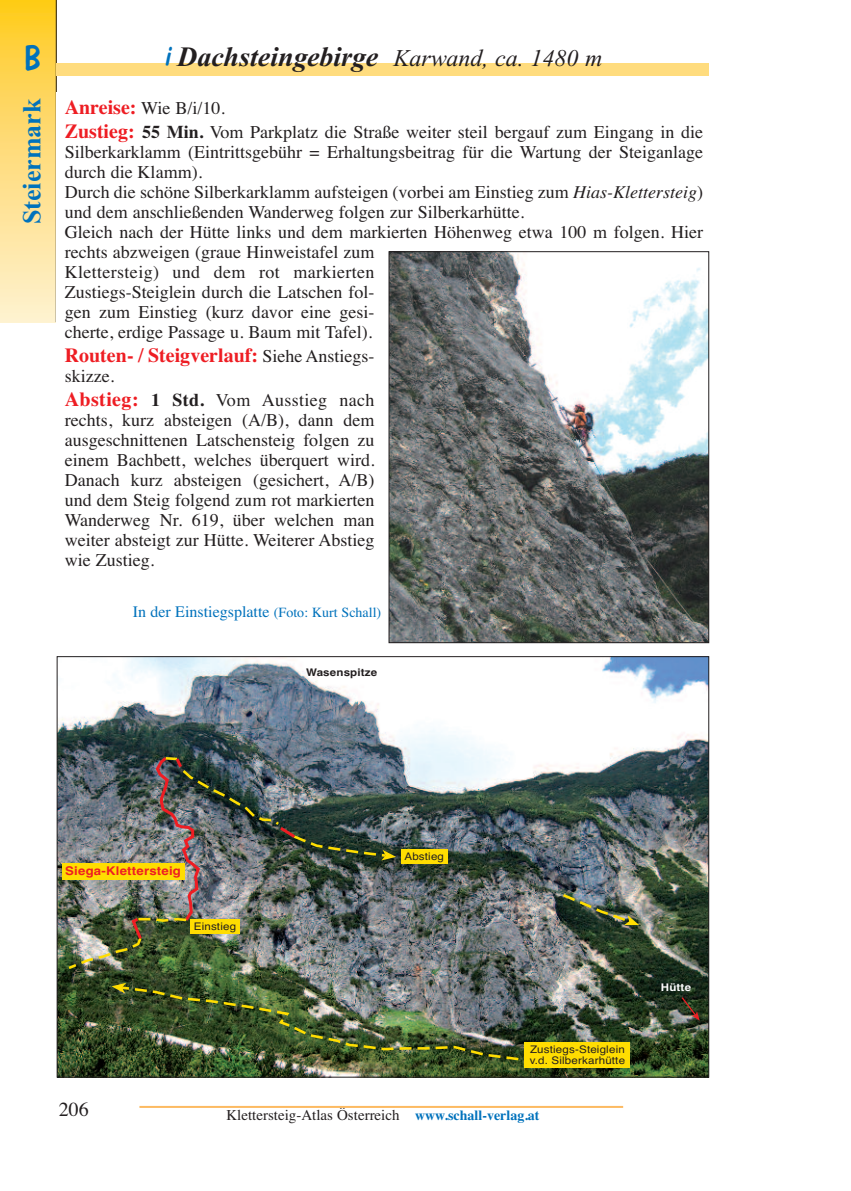
<style>
.page{position:relative;width:851px;height:1191px;background:#fff}
.page>*{position:absolute;margin:0;border:0;box-sizing:border-box;transform-origin:0 0}
.t1{font:36px "Dom Casual";color:#0072bc}
.t2{font:italic 700 28px "Times New Roman";color:#231f20}
.t3{font:700 26px "Times New Roman";color:#0072bc}
.t4{font:700 20px "Times";color:#ee1d23}
.t5{font:20px "Times";color:#231f20}
.t6{font:18px/20px "Times";color:#231f20}
.t7{font:18px/24px "Times";letter-spacing:.02em;color:#231f20}
.t8{font:16px "Times";color:#0072bc}
.t9{font:15px "Times";color:#231f20}
.t10{font:700 12px "Helvetica";color:#ee1d23;scale:1.1 1}
.t11{font:10.4px/10.4px "Helvetica";color:#231f20;scale:1.1 1}
.t12{font:700 10.4px "Helvetica";color:#231f20;scale:1.1 1}
.t13{font:700 10.4px "Helvetica";color:#fff;scale:1.1 1}
.s1{font-family:"Dom Casual";font-weight:400;color:#0072bc}
.s2{font-weight:400;font-size:24px}
.s3{font-weight:700;font-size:20px;color:#ee1d23}
.s4{font-weight:700}
.s5{font-style:italic}
.s6{font-weight:400;font-size:18px;color:#231f20}
.s7{font-size:14px}
.s8{font-weight:700;font-size:14px;color:#0072bc}
</style>
<div class="page">
<hr style="left:139px;top:1106px;width:484px;height:2px;background:#fcba61">
<div style="left:0;top:0;width:56px;height:322px;background:linear-gradient(to bottom,#ffca23,#fef1d5)"></div>
<hr style="left:56px;top:0;width:1px;height:322px;background:#231f20">
<div style="left:57px;top:63px;width:652px;height:13px;background:#ffdc7e"></div>
<img style="left:59px;top:658px;width:648px;height:417px">
<div style="left:401px;top:849px;width:46px;height:14px;background:#ffdd01"></div>
<div style="left:62px;top:863px;width:122px;height:16px;background:#ffdd01"></div>
<img style="left:560px;top:892px;width:79px;height:33px">
<img style="left:111px;top:982px;width:410px;height:80px">
<div style="left:524px;top:1042px;width:106px;height:26px;background:#ffdd01"></div>
<svg style="left:680px;top:996px;width:19px;height:24px"></svg>
<img style="left:66px;top:754px;width:330px;height:217px">
<img style="left:390px;top:253px;width:317px;height:388px">
<div style="left:388px;top:251px;width:321px;height:392px;border:1px solid #231f20"></div>
<h1 class="t1" style="left:23px;top:45px;width:21px">B</h1>
<h2 class="t2" style="left:163px;top:47px;width:440px"><span class="s1">i</span>Dachsteingebirge <span class="s2">Karwand, ca. 1480 m</span></h2>
<h3 class="t3" style="left:16px;top:224px;width:127px;rotate:-90deg">Steiermark</h3>
<p class="t6" style="left:65px;top:96px;width:639px;line-height:24px"><span class="s3">Anreise:</span> Wie B/i/10.<br><span class="s3">Zustieg:</span> <span class="s4">55 Min.</span> Vom Parkplatz die Straße weiter steil bergauf zum Eingang in die</p>
<p class="t6" style="left:65px;top:142px;width:639px">Silberkarklamm (Eintrittsgebühr = Erhaltungsbeitrag für die Wartung der Steiganlage durch die Klamm).<br>Durch die schöne Silberkarklamm aufsteigen (vorbei am Einstieg zum <span class="s5">Hias-Klettersteig</span>) und dem anschließenden Wanderweg folgen zur Silberkarhütte.<br>Gleich nach der Hütte links und dem markierten Höhenweg etwa 100 m folgen. Hier rechts abzweigen (graue Hinweistafel zum<br>Klettersteig) und dem rot markierten<br>Zustiegs-Steiglein durch die Latschen fol-<br>gen zum Einstieg (kurz davor eine gesi-<br>cherte, erdige Passage u. Baum mit Tafel).</p>
<p class="t4" style="left:65px;top:343px;width:311px">Routen- / Steigverlauf: <span class="s6">Siehe Anstiegs-</span></p>
<p class="t7" style="left:65px;top:364px;width:311px">skizze.<br><span class="s3">Abstieg:</span> <span class="s4">1 Std.</span> Vom Ausstieg nach</p>
<p class="t6" style="left:65px;top:410px;width:311px;text-align:justify">rechts, kurz absteigen (A/B), dann dem ausgeschnittenen Latschensteig folgen zu einem Bachbett, welches überquert wird.<br>Danach kurz absteigen (gesichert, A/B) und dem Steig folgend zum rot markierten Wanderweg Nr. 619, über welchen man weiter absteigt zur Hütte. Weiterer Abstieg wie Zustieg.</p>
<p class="t8" style="left:133px;top:602px;width:250px">In der Einstiegsplatte <span class="s7">(Foto: Kurt Schall)</span></p>
<p class="t12" style="left:306px;top:666px;width:66px">Wasenspitze</p>
<p class="t10" style="left:65px;top:864px;width:107px">Siega-Klettersteig</p>
<p class="t11" style="left:194px;top:920px;width:40px">Einstieg</p>
<p class="t11" style="left:404px;top:850px;width:37px">Abstieg</p>
<p class="t11" style="left:529px;top:1044px;width:88px">Zustiegs-Steiglein v.d. Silberkarhütte</p>
<p class="t5" style="left:59px;top:1097px;width:31px">206</p>
<p class="t9" style="left:226px;top:1106px;width:315px">Klettersteig-Atlas Österreich <span class="s8">www.schall-verlag.at</span></p>
<p class="t13" style="left:660px;top:981px;width:29px">Hütte</p>
</div>
